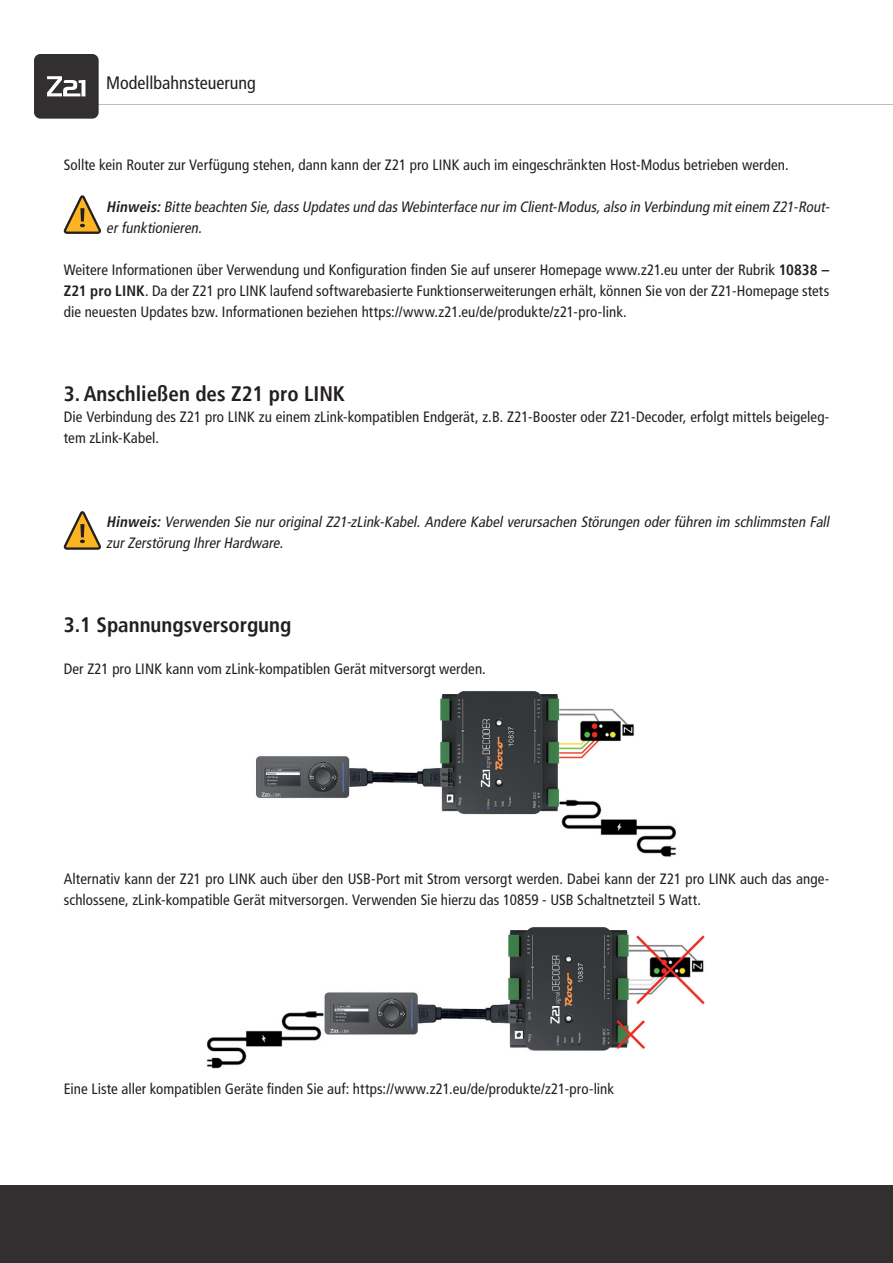
<style>
.page{position:relative;width:893px;height:1263px;background:#fff}
.page>*{position:absolute;margin:0;border:0;box-sizing:border-box;transform-origin:0 0}
.t1{font:700 condensed 21px "Frutiger LT";color:#231f20}
.t2{font:condensed 18px "Frutiger LT";color:#231f20}
.t3{font:condensed 15px/21px "Frutiger LT";letter-spacing:.005em;color:#231f20}
.t4{font:italic condensed 15px/21px "Frutiger LT";color:#231f20}
.s1{font-weight:700}
</style>
<div class="page">
<div style="left:34px;top:54px;width:65px;height:65px;background:#312f30;border-radius:6px"></div>
<svg style="left:47px;top:76px;width:846px;height:29px"></svg>
<div style="left:0;top:1185px;width:893px;height:78px;background:#312f30"></div>
<svg style="left:64px;top:195px;width:37px;height:39px"></svg>
<svg style="left:64px;top:511px;width:37px;height:39px"></svg>
<img style="left:256px;top:691px;width:420px;height:166px">
<img style="left:206px;top:927px;width:499px;height:142px">
<p class="t2" style="left:106px;top:72px;width:151px">Modellbahnsteuerung</p>
<p class="t3" style="left:64px;top:154px;width:726px">Sollte kein Router zur Verfügung stehen, dann kann der Z21 pro LINK auch im eingeschränkten Host-Modus betrieben werden.</p>
<p class="t4" style="left:106px;top:196px;width:727px"><span class="s1">Hinweis:</span>Bitte beachten Sie,dassUpdatesund dasWebinterface nurim Client-Modus,also in Verbindung miteinem Z21-Rout&shy;erfunktionieren.</p>
<p class="t3" style="left:64px;top:259px;width:767px;text-align:justify">Weitere Informationen über Verwendung und Konfiguration finden Sie auf unserer Homepage www.z21.eu unter der Rubrik <span class="s1">10838 – Z21 pro LINK</span>. Da der Z21 pro LINK laufend softwarebasierte Funktionserweiterungen erhält, können Sie von der Z21-Homepage stets die neuesten Updates bzw. Informationen beziehen https://www.z21.eu/de/produkte/z21-pro-link.</p>
<h1 class="t1" style="left:64px;top:381px;width:283px">3. Anschließen des Z21 pro LINK</h1>
<p class="t3" style="left:64px;top:406px;width:767px">Die Verbindung des Z21 pro LINK zu einem zLink-kompatiblen Endgerät, z.B. Z21-Booster oder Z21-Decoder, erfolgt mittels beigeleg&shy;tem zLink-Kabel.</p>
<p class="t4" style="left:106px;top:511px;width:727px"><span class="s1">Hinweis:</span> Verwenden Sie nur original Z21-zLink-Kabel. Andere Kabel verursachen Störungen oder führen im schlimmsten Fall zurZerstörung IhrerHardware.</p>
<h1 class="t1" style="left:64px;top:612px;width:229px">3.1 Spannungsversorgung</h1>
<p class="t3" style="left:64px;top:658px;width:424px">Der Z21 pro LINK kann vom zLink-kompatiblen Gerät mitversorgt werden.</p>
<p class="t3" style="left:64px;top:868px;width:767px">Alternativ kann der Z21 pro LINK auch über den USB-Port mit Strom versorgt werden. Dabei kann der Z21 pro LINK auch das ange&shy;schlossene, zLink-kompatible Gerät mitversorgen. Verwenden Sie hierzu das 10859 - USB Schaltnetzteil 5 Watt.</p>
<p class="t3" style="left:64px;top:1078px;width:552px">Eine Liste aller kompatiblen Geräte finden Sie auf: https://www.z21.eu/de/produkte/z21-pro-link</p>
</div>
